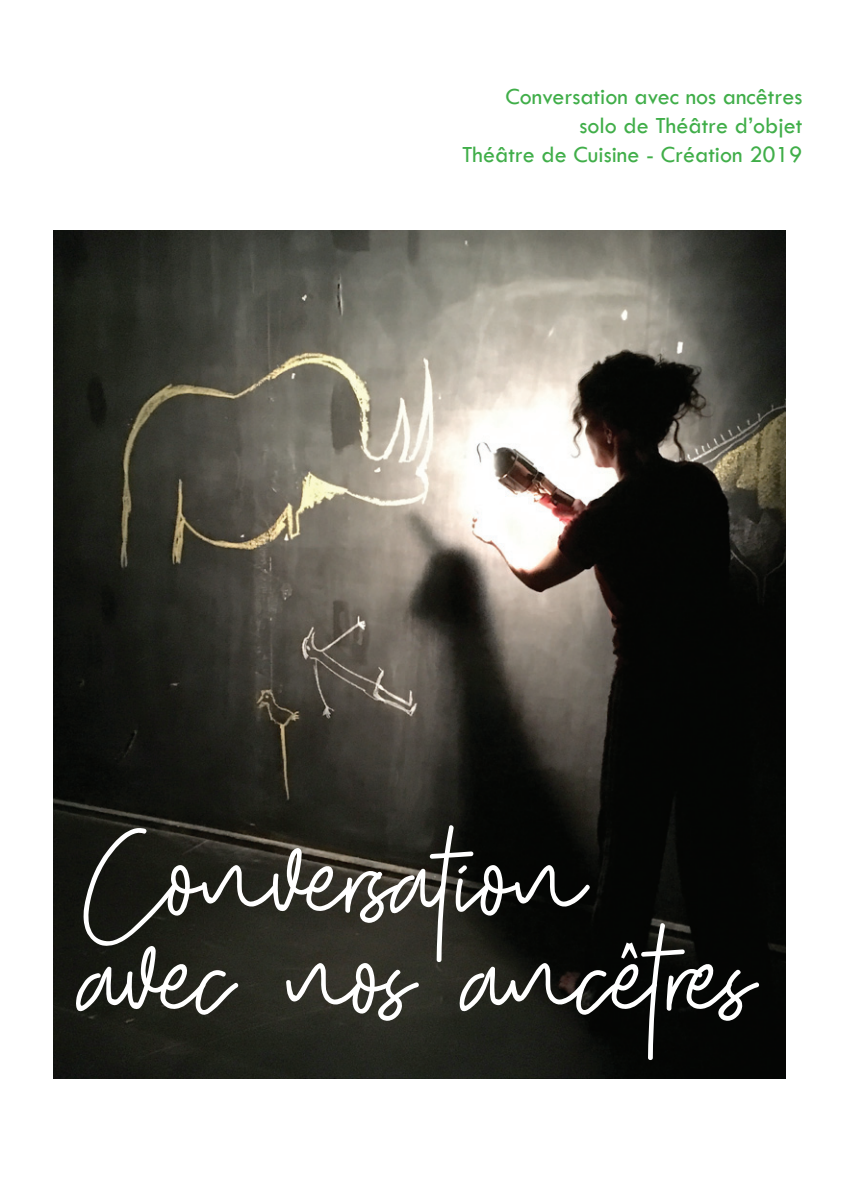
<style>
.page{position:relative;width:842px;height:1191px;background:#fff}
.page>*{position:absolute;margin:0;border:0;box-sizing:border-box;transform-origin:0 0}
.t1{font:180px "Shutter Stone Standard";color:#fff}
.t2{font:96px "cafbrewery";color:#fff}
.t3{font:24px/28.8px "Tw Cen";color:#40ae49;text-align:right}
</style>
<div class="page">
<img style="left:54px;top:231px;width:731px;height:848px">
<svg style="left:627px;top:942px;width:11px;height:16px"></svg>
<p class="t3" style="left:462px;top:82px;width:342px">Conversation avec nos ancêtres solo de Théâtre d’objet<br>Théâtre de Cuisine - Création 2019</p>
<h1 class="t1" style="left:84px;top:796px;width:504px">Conversation</h1>
<h1 class="t1" style="left:84px;top:894px;width:674px">avec nos ancetres</h1>
<h2 class="t2" style="left:621px;top:920px;width:15px">’</h2>
</div>
